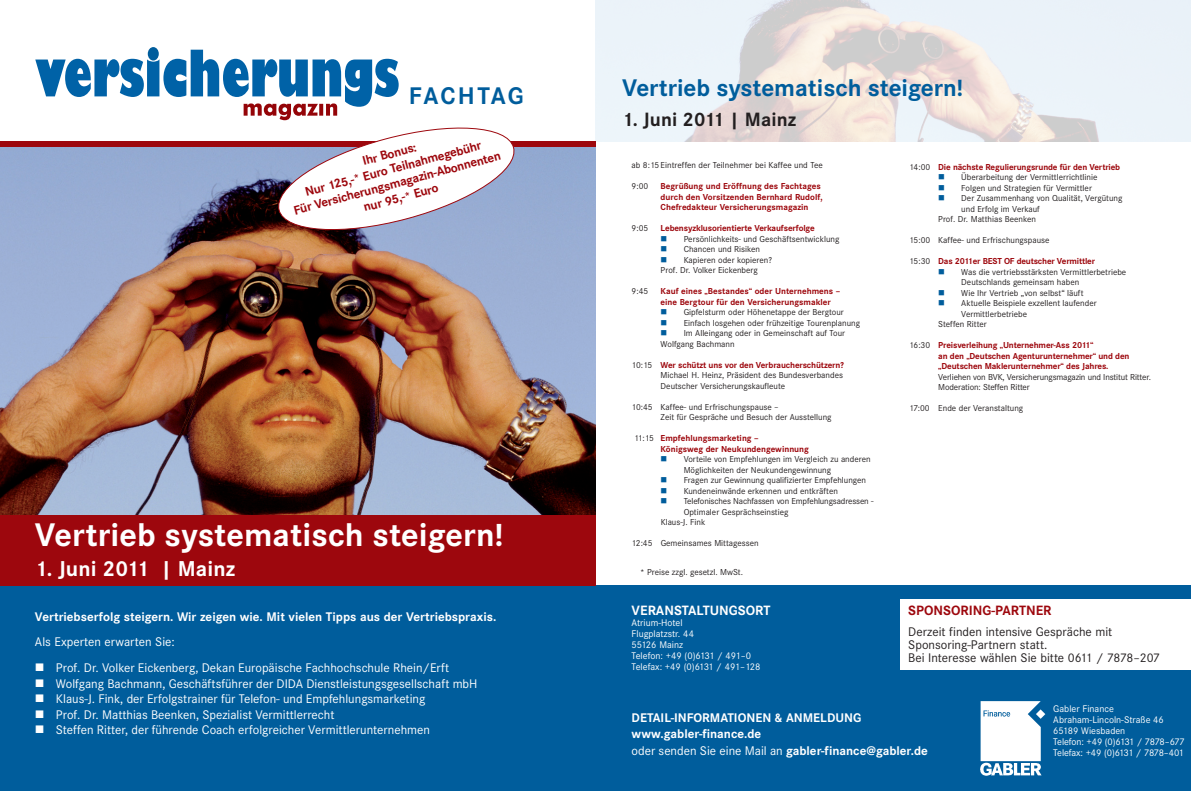
<style>
.page{position:relative;width:1191px;height:791px;background:#fff}
.page>*{position:absolute;margin:0;border:0;box-sizing:border-box;transform-origin:0 0}
.t1{font:700 34px "Corporate S";letter-spacing:.005em;color:#fff}
.t2{font:700 25px "Corporate S";color:#005d9c}
.t3{font:700 22.4px "Corporate S";letter-spacing:.005em;color:#fff}
.t4{font:700 20px "Corporate S";letter-spacing:.005em;color:#231f20}
.t5{font:700 14px "Corporate S";color:#9d070d}
.t6{font:700 14px "Corporate S";color:#fff}
.t7{font:13px "Corporate S";color:#fff}
.t8{font:700 13px/16.8px "Corporate S";color:#fff}
.t9{font:13px/13px "Corporate S";color:#231f20}
.t10{font:700 13px/15px "Corporate S";color:#9d070d;text-align:center}
.t11{font:10px/11px "Corporate S";color:#fff}
.t12{font:9px/10.5px "Corporate S";color:#231f20}
.t13{font:700 9px/10.5px "Corporate S";letter-spacing:-.015em;color:#9d070d}
.s1{color:#005d9c}
.s2{font-weight:700;color:#9d070d}
.s3{font-weight:400;color:#231f20}
.s4{font-weight:400}
</style>
<div class="page">
<div style="left:0;top:585px;width:1191px;height:206px;background:#005d9c"></div>
<div style="left:900px;top:599px;width:291px;height:71px;background:#fff"></div>
<img style="left:595px;top:0;width:596px;height:141px">
<img style="left:0;top:147px;width:595px;height:368px">
<div style="left:0;top:515px;width:595px;height:71px;background:#9d070d"></div>
<img style="left:980px;top:701px;width:65px;height:74px">
<svg style="left:148px;top:47px;width:11px;height:14px"></svg>
<div style="left:0;top:142px;width:595px;height:5px;background:#9d070d"></div>
<svg style="left:35px;top:50px;width:484px;height:186px"></svg>
<h2 class="t2" style="left:409px;top:81px;width:116px">FAchTAG</h2>
<h3 class="t10" style="left:284px;top:174px;width:215px;rotate:-15deg">Ihr Bonus:<br>Nur 125,-* Euro Teilnahmegebühr<br>Für Versicherungsmagazin-Abonnenten nur 95,-* Euro</h3>
<h1 class="t1" style="left:35px;top:515px;width:470px">Vertrieb systematisch steigern!</h1>
<h3 class="t3" style="left:35px;top:556px;width:202px">1. Juni 2011 | Mainz</h3>
<h3 class="t8" style="left:35px;top:608px;width:463px">Vertriebserfolg steigern. Wir zeigen wie. Mit vielen Tipps aus der Vertriebspraxis.</h3>
<h3 class="t7" style="left:35px;top:635px;width:141px">Als Experten erwarten Sie:</h3>
<h3 class="t7" style="left:35px;top:660px;width:416px">■ Prof. Dr. Volker Eickenberg, Dekan Europäische Fachhochschule Rhein/Erft</h3>
<h3 class="t7" style="left:35px;top:676px;width:444px">■ Wolfgang Bachmann, Geschäftsführer der DIDA Dienstleistungsgesellschaft mbH</h3>
<h3 class="t7" style="left:35px;top:691px;width:392px">■ Klaus-J. Fink, der Erfolgstrainer für Telefon- und Empfehlungsmarketing</h3>
<h3 class="t7" style="left:35px;top:707px;width:301px">■ Prof. Dr. Matthias Beenken, Spezialist Vermittlerrecht</h3>
<h3 class="t7" style="left:35px;top:723px;width:397px">■ Steffen Ritter, der führende Coach erfolgreicher Vermittlerunternehmen</h3>
<h2 class="t2" style="left:622px;top:73px;width:342px">Vertrieb systematisch steigern!</h2>
<h3 class="t4" style="left:622px;top:108px;width:176px">1. Juni 2011 | Mainz</h3>
<p class="t12" style="left:631px;top:160px;width:193px">ab 8:15 Eintreffen der Teilnehmer bei Kaffee und Tee</p>
<p class="t12" style="left:631px;top:181px;width:18px">9:00</p>
<p class="t13" style="left:660px;top:181px;width:163px">Begrüßung und Eröffnung des Fachtages durch den Vorsitzenden Bernhard Rudolf,</p>
<p class="t13" style="left:631px;top:202px;width:19px">C</p>
<p class="t13" style="left:666px;top:202px;width:144px">hefredakteur Versicherungsmagazin</p>
<p class="t12" style="left:631px;top:223px;width:18px">9:05</p>
<p class="t13" style="left:660px;top:223px;width:155px">Lebensyzklusorientierte Verkaufserfolge</p>
<p class="t12" style="left:660px;top:234px;width:180px"><span class="s1">■</span> Persönlichkeits- und Geschäftsentwicklung</p>
<p class="t12" style="left:660px;top:244px;width:101px"><span class="s1">■</span> Chancen und Risiken</p>
<p class="t12" style="left:660px;top:255px;width:113px"><span class="s1">■</span> Kapieren oder kopieren?<br>Prof. Dr. Volker Eickenberg</p>
<p class="t12" style="left:631px;top:286px;width:18px">9:45</p>
<p class="t13" style="left:660px;top:286px;width:181px">Kauf eines „Bestandes“ oder Unternehmens – eine Bergtour für den Versicherungsmakler</p>
<p class="t12" style="left:660px;top:307px;width:185px"><span class="s1">■</span> Gipfelsturm oder Höhenetappe der Bergtour</p>
<p class="t12" style="left:660px;top:318px;width:201px"><span class="s1">■</span> Einfach losgehen oder frühzeitige Tourenplanung</p>
<p class="t12" style="left:660px;top:328px;width:186px"><span class="s1">■</span> Im Alleingang oder in Gemeinschaft auf Tour<br>Wolfgang Bachmann</p>
<p class="t12" style="left:660px;top:360px;width:185px;text-align:justify;text-indent:-29px">10:15 <span class="s2">Wer schützt uns vor den Verbraucherschützern?<br></span>Michael H. Heinz, Präsident des Bundesverbandes Deutscher Versicherungskaufleute</p>
<p class="t12" style="left:660px;top:402px;width:172px;text-indent:-29px">10:45 Kaffee- und Erfrischungspause –<br>Zeit für Gespräche und Besuch der Ausstellung</p>
<p class="t13" style="left:660px;top:433px;width:150px;text-indent:-27px"><span class="s3">11:15</span> Empfehlungsmarketing –<br>Königsweg der Neukundengewinnung</p>
<p class="t12" style="left:683px;top:454px;width:188px;text-indent:-23px"><span class="s1">■</span> Vorteile von Empfehlungen im Vergleich zu anderen<br>Möglichkeiten der Neukundengewinnung</p>
<p class="t12" style="left:660px;top:475px;width:207px"><span class="s1">■</span> Fragen zur Gewinnung qualifizierter Empfehlungen</p>
<p class="t12" style="left:660px;top:486px;width:179px"><span class="s1">■</span> Kundeneinwände erkennen und entkräften</p>
<p class="t12" style="left:660px;top:496px;width:214px"><span class="s1">■</span> Telefonisches Nachfassen von Empfehlungsadressen -</p>
<p class="t12" style="left:683px;top:507px;width:106px">Optimaler Gesprächseinstieg</p>
<p class="t12" style="left:660px;top:517px;width:46px">Klaus-J. Fink</p>
<p class="t12" style="left:631px;top:538px;width:128px">12:45 Gemeinsames Mittagessen</p>
<p class="t12" style="left:640px;top:567px;width:104px">* Preise zzgl. gesetzl. MwSt.</p>
<h3 class="t6" style="left:631px;top:602px;width:18px">Veranstaltungsort</h3>
<p class="t11" style="left:631px;top:617px;width:130px">Atrium-Hotel<br>Flugplatzstr. 44<br>55126 Mainz<br>Telefon: +49 (0)6131 / 491–0<br>Telefax: +49 (0)6131 / 491–128</p>
<p class="t13" style="left:909px;top:162px;width:212px"><span class="s3">14:00</span> Die nächste Regulierungsrunde für den Vertrieb</p>
<p class="t12" style="left:938px;top:172px;width:161px"><span class="s1">■</span> Überarbeitung der Vermittlerrichtlinie</p>
<p class="t12" style="left:938px;top:183px;width:155px"><span class="s1">■</span> Folgen und Strategien für Vermittler</p>
<p class="t12" style="left:938px;top:193px;width:185px"><span class="s1">■</span> Der Zusammenhang von Qualität, Vergütung</p>
<p class="t12" style="left:961px;top:204px;width:80px">und Erfolg im Verkauf</p>
<p class="t12" style="left:938px;top:214px;width:99px">Prof. Dr. Matthias Beenken</p>
<p class="t12" style="left:909px;top:235px;width:142px">15:00 Kaffee- und Erfrischungspause</p>
<p class="t13" style="left:909px;top:256px;width:187px"><span class="s3">15:30</span> Das 2011er BEST OF deutscher Vermittler</p>
<p class="t12" style="left:961px;top:267px;width:166px;text-indent:-23px"><span class="s1">■</span> Was die vertriebsstärksten Vermittlerbetriebe<br>Deutschlands gemeinsam haben</p>
<p class="t12" style="left:938px;top:288px;width:147px"><span class="s1">■</span> Wie Ihr Vertrieb „von selbst“ läuft</p>
<p class="t12" style="left:938px;top:298px;width:160px"><span class="s1">■</span> Aktuelle Beispiele exzellent laufender</p>
<p class="t12" style="left:961px;top:309px;width:67px">Vermittlerbetriebe</p>
<p class="t12" style="left:938px;top:319px;width:50px">Steffen Ritter</p>
<p class="t13" style="left:938px;top:340px;width:193px;text-indent:-29px"><span class="s3">16:30</span> Preisverleihung „Unternehmer-Ass 2011“<br>an den „Deutschen Agenturunternehmer“ und den „Deutschen Maklerunternehmer“ des Jahres.</p>
<p class="t12" style="left:938px;top:372px;width:214px">Verliehen von BVK, Versicherungsmagazin und Institut Ritter.<br>Moderation: Steffen Ritter</p>
<p class="t12" style="left:909px;top:403px;width:115px">17:00 Ende der Veranstaltung</p>
<h3 class="t5" style="left:908px;top:602px;width:18px">Sponsor</h3>
<h3 class="t5" style="left:968px;top:602px;width:43px">ing-Partner</h3>
<h3 class="t9" style="left:908px;top:625px;width:253px">Derzeit finden intensive Gespräche mit<br>Sponsoring-Partnern statt.<br>Bei Interesse wählen Sie bitte 0611 / 7878–207</h3>
<h3 class="t8" style="left:631px;top:710px;width:51px">Detail-Informat</h3>
<h3 class="t8" style="left:734px;top:710px;width:13px">ionen</h3>
<h3 class="t8" style="left:775px;top:710px;width:29px">&amp; Anmeldung</h3>
<h3 class="t8" style="left:631px;top:725px;width:298px">www.gabler-finance.de<br><span class="s4">oder senden Sie eine Mail an</span> gabler-finance@gabler.de</h3>
<p class="t11" style="left:1053px;top:703px;width:133px">Gabler Finance<br>Abraham-Lincoln-Straße 46<br>65189 Wiesbaden<br>Telefon: +49 (0)6131 / 7878–677<br>Telefax: +49 (0)6131 / 7878–401</p>
</div>
